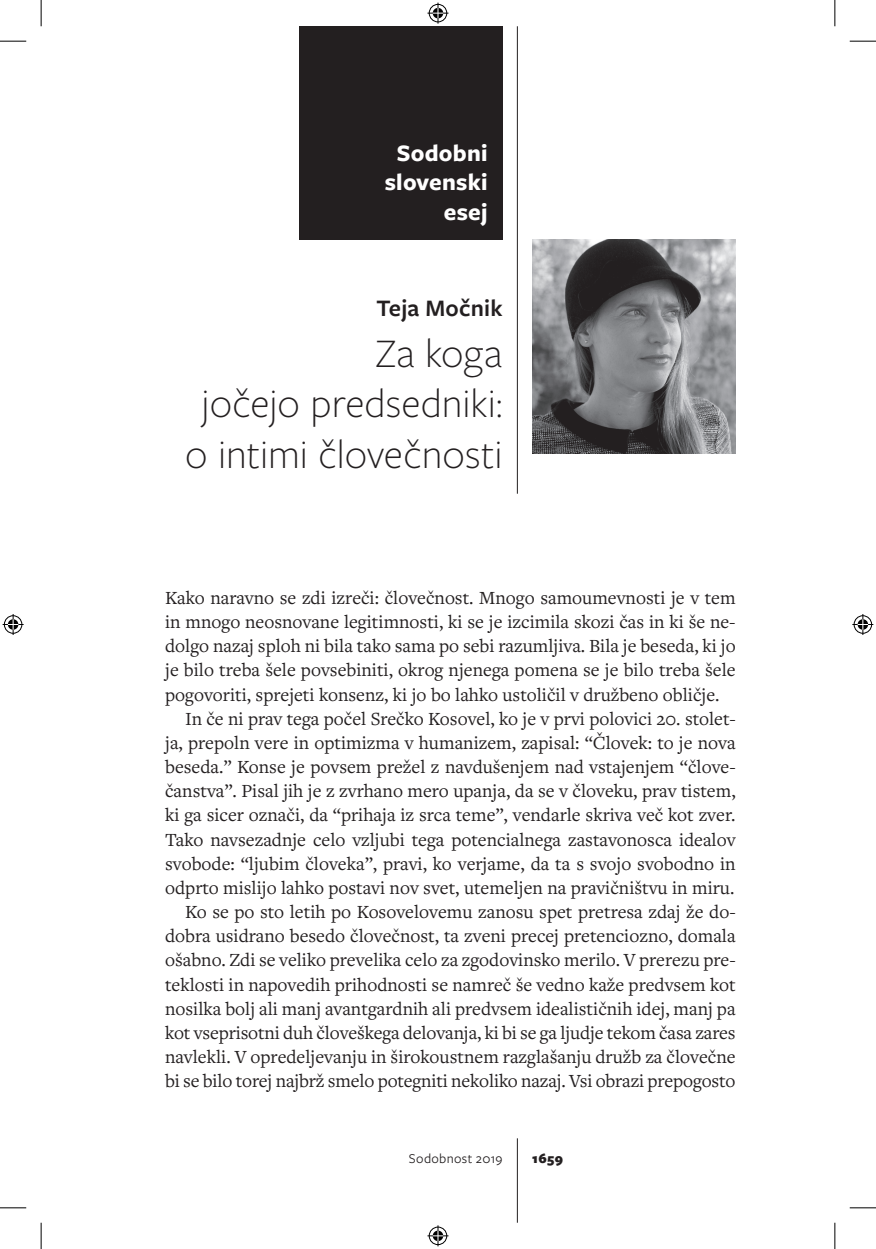
<style>
.page{position:relative;width:876px;height:1249px;background:#fff}
.page>*{position:absolute;margin:0;border:0;box-sizing:border-box;transform-origin:0 0}
.t1{font:300 42px/50.4px "Freight Sans Pro";color:#231f20;text-align:right}
.t2{font:700 24.5px/29.4px "Freight Sans Pro";letter-spacing:.01em;color:#fff;text-align:right}
.t3{font:600 24.5px "Freight Sans Pro";letter-spacing:.005em;color:#231f20}
.t4{font:19.25px "Freight Text Pro";color:#231f20}
.t5{font:14px "Freight Sans Pro";letter-spacing:.025em;color:#231f20}
.t6{font:900 14px "Freight Sans Pro";color:#231f20}
</style>
<div class="page">
<hr style="left:517px;top:1137px;width:1px;height:85px;background:#231f20">
<hr style="left:517px;top:26px;width:1px;height:467px;background:#231f20">
<div style="left:299px;top:26px;width:203px;height:214px;background:#231f20"></div>
<img style="left:532px;top:240px;width:204px;height:213px">
<svg style="left:0;top:41px;width:26px;height:1px"></svg>
<svg style="left:850px;top:41px;width:26px;height:1px"></svg>
<svg style="left:0;top:1207px;width:26px;height:1px"></svg>
<svg style="left:850px;top:1207px;width:26px;height:1px"></svg>
<svg style="left:41px;top:0;width:1px;height:26px"></svg>
<svg style="left:41px;top:1222px;width:1px;height:26px"></svg>
<svg style="left:835px;top:0;width:1px;height:26px"></svg>
<svg style="left:835px;top:1222px;width:1px;height:26px"></svg>
<svg style="left:427px;top:3px;width:21px;height:21px"></svg>
<svg style="left:427px;top:1225px;width:21px;height:20px"></svg>
<svg style="left:3px;top:614px;width:21px;height:21px"></svg>
<svg style="left:852px;top:614px;width:21px;height:21px"></svg>
<p class="t2" style="left:385px;top:137px;width:104px">Sodobni slovenski esej</p>
<p class="t3" style="left:377px;top:292px;width:127px">Teja Močnik</p>
<h1 class="t1" style="left:185px;top:326px;width:319px">Za koga<br>jočejo predsedniki: o intimi človečnosti</h1>
<p class="t4" style="left:165px;top:584px;width:572px">Kako naravno se zdi izreči: človečnost. Mnogo samoumevnosti je v tem</p>
<p class="t4" style="left:165px;top:609px;width:572px">in mnogo neosnovane legitimnosti, ki se je izcimila skozi čas in ki še ne-</p>
<p class="t4" style="left:165px;top:633px;width:572px">dolgo nazaj sploh ni bila tako sama po sebi razumljiva. Bila je beseda, ki jo</p>
<p class="t4" style="left:165px;top:657px;width:572px">je bilo treba šele povsebiniti, okrog njenega pomena se je bilo treba šele</p>
<p class="t4" style="left:165px;top:681px;width:556px">pogovoriti, sprejeti konsenz, ki jo bo lahko ustoličil v družbeno obličje.</p>
<p class="t4" style="left:185px;top:705px;width:551px">In če ni prav tega počel Srečko Kosovel, ko je v prvi polovici 20. stolet-</p>
<p class="t4" style="left:165px;top:729px;width:572px">ja, prepoln vere in optimizma v humanizem, zapisal: “Človek: to je nova</p>
<p class="t4" style="left:165px;top:754px;width:572px">beseda.” Konse je povsem prežel z navdušenjem nad vstajenjem “člove-</p>
<p class="t4" style="left:165px;top:778px;width:572px">čanstva”. Pisal jih je z zvrhano mero upanja, da se v človeku, prav tistem,</p>
<p class="t4" style="left:165px;top:802px;width:572px">ki ga sicer označi, da “prihaja iz srca teme”, vendarle skriva več kot zver.</p>
<p class="t4" style="left:165px;top:826px;width:572px">Tako navsezadnje celo vzljubi tega potencialnega zastavonosca idealov</p>
<p class="t4" style="left:165px;top:850px;width:572px">svobode: “ljubim človeka”, pravi, ko verjame, da ta s svojo svobodno in</p>
<p class="t4" style="left:165px;top:874px;width:571px">odprto mislijo lahko postavi nov svet, utemeljen na pravičništvu in miru.</p>
<p class="t4" style="left:185px;top:899px;width:552px">Ko se po sto letih po Kosovelovemu zanosu spet pretresa zdaj že do-</p>
<p class="t4" style="left:165px;top:923px;width:572px">dobra usidrano besedo človečnost, ta zveni precej pretenciozno, domala</p>
<p class="t4" style="left:165px;top:947px;width:572px">ošabno. Zdi se veliko prevelika celo za zgodovinsko merilo. V prerezu pre-</p>
<p class="t4" style="left:165px;top:971px;width:572px">teklosti in napovedih prihodnosti se namreč še vedno kaže predvsem kot</p>
<p class="t4" style="left:165px;top:995px;width:572px">nosilka bolj ali manj avantgardnih ali predvsem idealističnih idej, manj pa</p>
<p class="t4" style="left:165px;top:1019px;width:572px">kot vseprisotni duh človeškega delovanja, ki bi se ga ljudje tekom časa zares</p>
<p class="t4" style="left:165px;top:1043px;width:572px">navlekli. V opredeljevanju in širokoustnem razglašanju družb za človečne</p>
<p class="t4" style="left:165px;top:1068px;width:572px">bi se bilo torej najbrž smelo potegniti nekoliko nazaj. Vsi obrazi prepogosto</p>
<p class="t5" style="left:409px;top:1148px;width:95px">Sodobnost 2019</p>
<p class="t6" style="left:532px;top:1147px;width:33px">1659</p>
</div>
